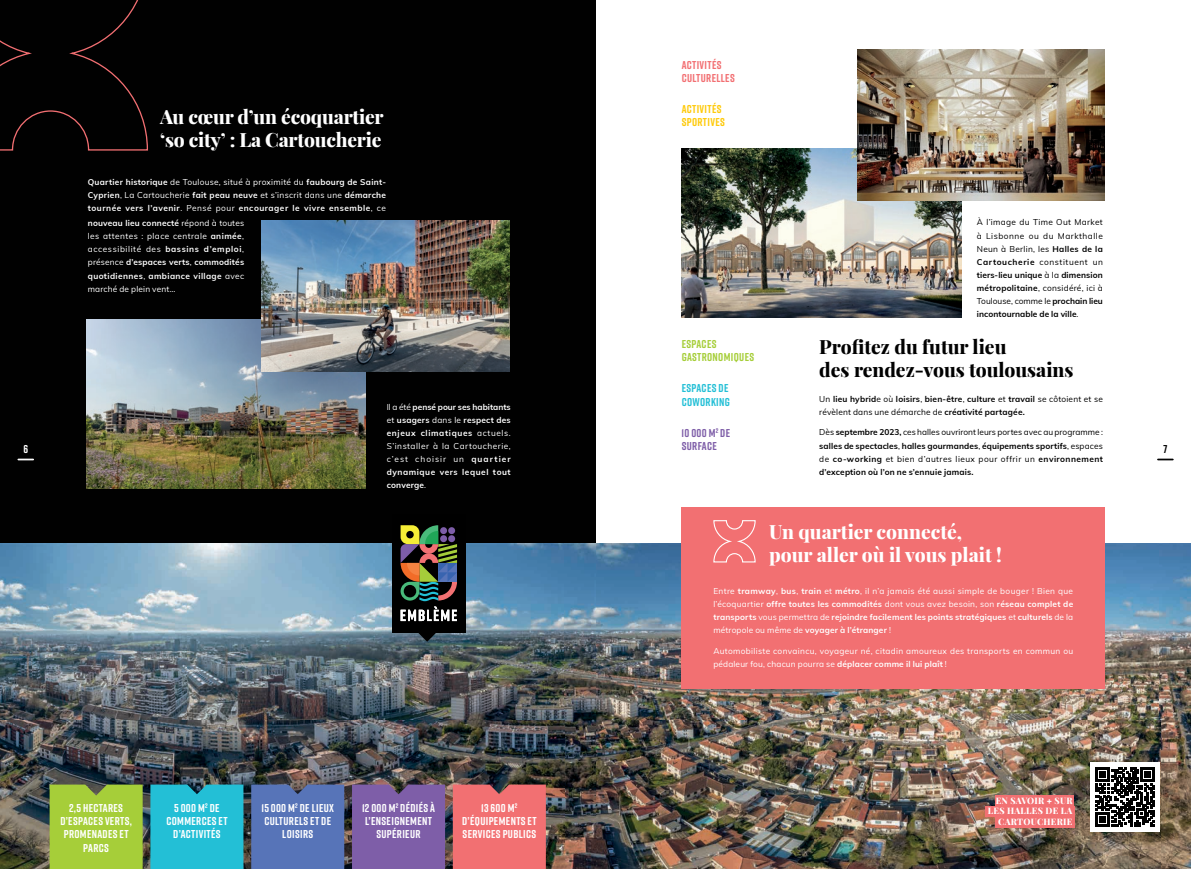
<style>
.page{position:relative;width:1191px;height:869px;background:#fff}
.page>*{position:absolute;margin:0;border:0;box-sizing:border-box;transform-origin:0 0}
.t1{font:800 19.25px/23.1px "Playfair Display";letter-spacing:-.01em;color:#fff}
.t2{font:800 19.25px/23.1px "Playfair Display";color:#010101}
.t3{font:700 11.38px/13.1px "Rift";letter-spacing:.03em;color:#fff;text-align:center}
.t4{font:700 11.38px/13.1px "Rift";letter-spacing:.03em;color:#a6ce39}
.t5{font:700 11.38px/13.1px "Rift";letter-spacing:.03em;color:#f26f72}
.t6{font:700 11.38px/13.1px "Rift";letter-spacing:.03em;color:#feca0a}
.t7{font:700 11.38px/13.1px "Rift";letter-spacing:.03em;color:#23bfd6}
.t8{font:700 11.38px/13.1px "Rift";letter-spacing:.03em;color:#7e5ea8}
.t9{font:700 11.38px "Rift";color:#010101}
.t10{font:800 8.75px/10.5px "Playfair Display";letter-spacing:.03em;color:#fff;text-align:right}
.t11{font:700 8.31px/13.1px "Muli";letter-spacing:.045em;color:#fff;text-align:justify}
.t12{font:700 8.31px/13.1px "Muli";letter-spacing:.02em;color:#010101}
.t13{font:8.31px/13.1px "Muli";letter-spacing:.03em;color:#010101;text-align:justify}
.t14{font:8.31px/13.1px "Muli";letter-spacing:.04em;color:#fff}
.s1{font-weight:400}
.s2{font-weight:700}
.s3{font-family:"Muli";font-weight:900}
</style>
<div class="page">
<div style="left:0;top:0;width:595px;height:868px;background:#010101"></div>
<img style="left:0;top:543px;width:1191px;height:325px">
<div style="left:392px;top:513px;width:73px;height:119px;background:#000"></div>
<svg style="left:400px;top:525px;width:57px;height:116px"></svg>
<div style="left:50px;top:784px;width:93px;height:84px;background:#a6ce39"></div>
<div style="left:150px;top:784px;width:93px;height:84px;background:#23bfd6"></div>
<div style="left:251px;top:784px;width:93px;height:84px;background:#5774b8"></div>
<div style="left:352px;top:784px;width:93px;height:84px;background:#7e5ea8"></div>
<div style="left:453px;top:784px;width:93px;height:84px;background:#f27072"></div>
<div style="left:1090px;top:761px;width:69px;height:70px;background:#fff"></div>
<svg style="left:1095px;top:767px;width:59px;height:58px"></svg>
<div style="left:681px;top:507px;width:423px;height:181px;background:#f27072"></div>
<img style="left:681px;top:148px;width:280px;height:169px">
<img style="left:857px;top:50px;width:247px;height:150px">
<img style="left:86px;top:319px;width:279px;height:169px">
<img style="left:262px;top:220px;width:247px;height:151px">
<svg style="left:713px;top:520px;width:43px;height:42px"></svg>
<svg style="left:0;top:0;width:148px;height:151px"></svg>
<div style="left:995px;top:795px;width:79px;height:10px;background:#f27072"></div>
<div style="left:985px;top:805px;width:89px;height:11px;background:#f27072"></div>
<div style="left:995px;top:814px;width:79px;height:13px;background:#f27072"></div>
<svg style="left:1158px;top:458px;width:14px;height:2px"></svg>
<svg style="left:18px;top:458px;width:15px;height:2px"></svg>
<h1 class="t1" style="left:160px;top:104px;width:225px">Au cœur d’un écoquartier ‘so city’ : La Cartoucherie</h1>
<p class="t11" style="left:88px;top:175px;width:300px">Quartier historique <span class="s1">de Toulouse, situé à proximité du</span> faubourg de Saint-Cyprien<span class="s1">, La Cartoucherie</span> fait peau neuve <span class="s1">et s’inscrit dans une</span> démarche tournée vers l’avenir<span class="s1">. Pensé pour</span> encourager le vivre ensemble<span class="s1">, ce</span></p>
<p class="t11" style="left:88px;top:216px;width:158px">nouveau lieu connecté <span class="s1">répond à toutes les attentes : place centrale</span> animée<span class="s1">, accessibilité des</span> bassins d’emploi<span class="s1">, présence</span> d’espaces verts<span class="s1">,</span> commodités quotidiennes<span class="s1">,</span> ambiance village <span class="s1">avec marché de plein vent…</span></p>
<h2 class="t5" style="left:681px;top:58px;width:55px">ACTIVITÉS<br>CULTURELLES</h2>
<h2 class="t6" style="left:681px;top:102px;width:45px">ACTIVITÉS<br>SPORTIVES</h2>
<p class="t13" style="left:976px;top:215px;width:128px">À l’image du Time Out Market à Lisbonne ou du Markthalle Neun à Berlin, les <span class="s2">Halles de la Cartoucherie</span> constituent un <span class="s2">tiers-lieu unique</span> à la <span class="s2">dimension métropolitaine</span>, considéré, ici à Toulouse, comme le <span class="s2">prochain lieu incontournable de la ville</span>.</p>
<h1 class="t2" style="left:819px;top:333px;width:256px">Profitez du futur lieu<br>des rendez-vous toulousains</h1>
<h2 class="t4" style="left:681px;top:337px;width:74px">ESPACES<br>GASTRONOMIQUES</h2>
<h2 class="t7" style="left:681px;top:381px;width:50px">ESPACES DE<br>COWORKING</h2>
<p class="t12" style="left:819px;top:391px;width:285px"><span class="s1">Un</span> lieu hybrid<span class="s1">e où</span> loisirs<span class="s1">,</span> bien-être<span class="s1">,</span> culture <span class="s1">et</span> travail <span class="s1">se côtoient et se révèlent dans une démarche de</span> créativité partagée.</p>
<p class="t12" style="left:819px;top:425px;width:285px;text-align:justify"><span class="s1">Dès</span> septembre 2023, <span class="s1">ces halles ouvriront leurs portes avec au programme : </span>salles de spectacles<span class="s1">,</span> halles gourmandes<span class="s1">,</span> équipements sportifs<span class="s1">, espaces de</span> co-working <span class="s1">et bien d’autres lieux pour offrir un</span> environnement d’exception où l’on ne s’ennuie jamais.</p>
<p class="t11" style="left:387px;top:399px;width:126px"><span class="s1">Il a été</span> pensé pour ses habitants <span class="s1">et</span> usagers <span class="s1">dans le</span> respect des enjeux climatiques <span class="s1">actuels.<br>S’installer à la Cartoucherie, c’est choisir un</span> quartier dynamique vers lequel tout converge<span class="s1">.</span></p>
<h2 class="t8" style="left:681px;top:426px;width:50px">10 000 M<sup>2</sup> DE<br>SURFACE</h2>
<h2 class="t3" style="left:23px;top:441px;width:6px">6</h2>
<h2 class="t9" style="left:1163px;top:440px;width:5px">7</h2>
<h1 class="t1" style="left:769px;top:518px;width:234px">Un quartier connecté, pour aller où il vous plait !</h1>
<h2 class="t3" style="left:60px;top:801px;width:73px">2,5 HECTARES<br>D’ESPACES VERTS,<br>PROMENADES ET<br>PARCS</h2>
<h2 class="t3" style="left:166px;top:801px;width:63px">5 000 M<sup>2</sup> DE<br>COMMERCES ET<br>D’ACTIVITÉS</h2>
<h2 class="t3" style="left:261px;top:801px;width:74px">15 000 M<sup>2</sup> DE LIEUX<br>CULTURELS ET DE<br>LOISIRS</h2>
<h2 class="t3" style="left:362px;top:801px;width:75px">12 000 M<sup>2</sup> DÉDIÉS À<br>L’ENSEIGNEMENT<br>SUPÉRIEUR</h2>
<h2 class="t3" style="left:462px;top:801px;width:76px">13 600 M<sup>2<br></sup>D’ÉQUIPEMENTS ET<br>SERVICES PUBLICS</h2>
<p class="t11" style="left:713px;top:583px;width:361px"><span class="s1">Entre</span> tramway<span class="s1">,</span> bus<span class="s1">,</span> train <span class="s1">et</span> métro<span class="s1">, il n’a jamais été aussi simple de bouger ! Bien que l’écoquartier</span> offre toutes les commodités <span class="s1">dont vous avez besoin, son</span> réseau complet de transports <span class="s1">vous permettra de</span> rejoindre facilement les points stratégiques <span class="s1">et</span> culturels <span class="s1">de la métropole ou même de</span> voyager à l’étranger <span class="s1">!</span></p>
<p class="t14" style="left:713px;top:643px;width:361px">Automobiliste convaincu, voyageur né, citadin amoureux des transports en commun ou pédaleur fou, chacun pourra se <span class="s2">déplacer comme il lui plaît</span> !</p>
<p class="t10" style="left:988px;top:794px;width:86px">EN SAVOIR <span class="s3">+</span> SUR<br>LES HALLES DE LA<br>CARTOUCHERIE</p>
</div>
